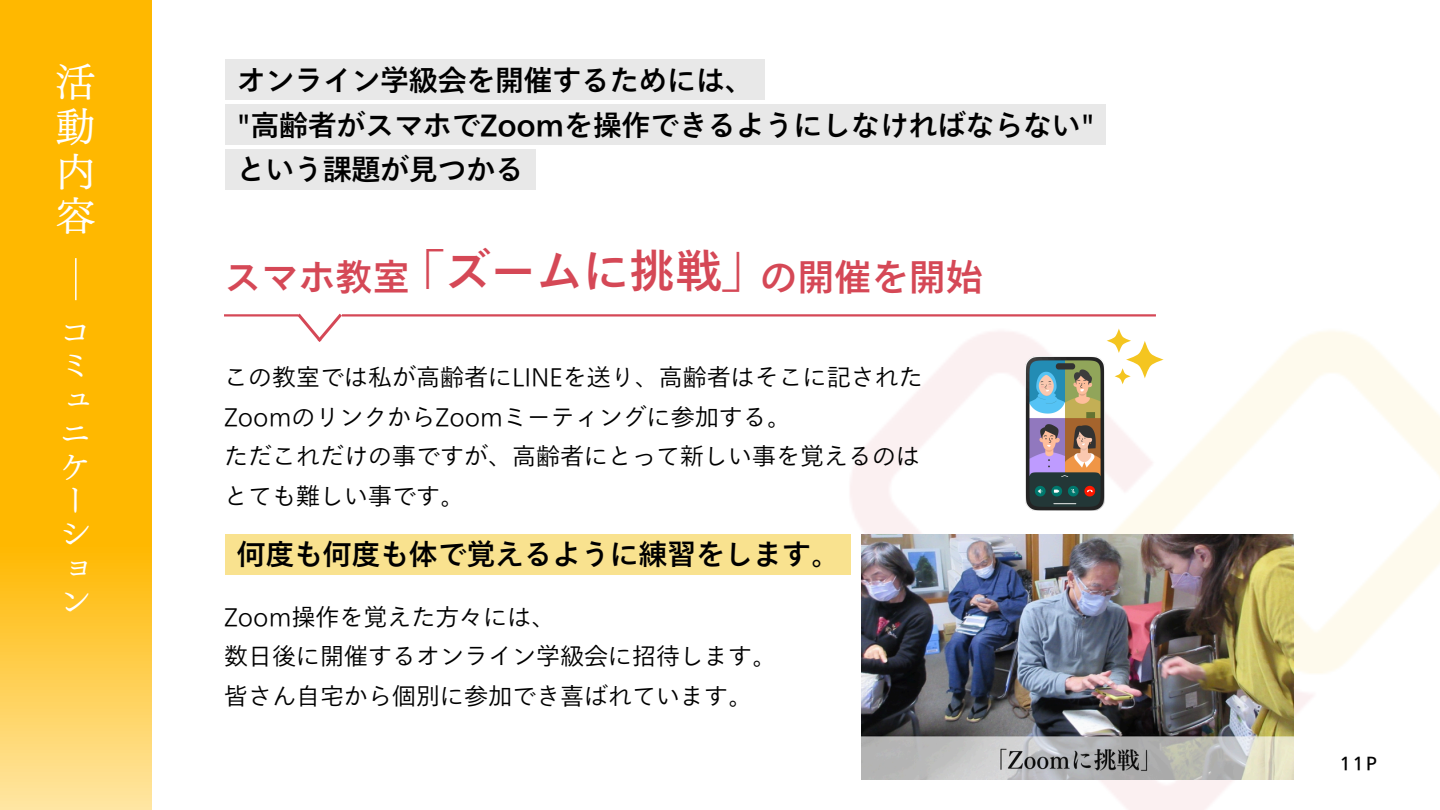
<style>
.page{position:relative;width:1440px;height:810px;background:#fff}
.page>*{position:absolute;margin:0;border:0;box-sizing:border-box;transform-origin:0 0}
.t1{font:500 46.2px "Tazugane Gothic Std N";color:#d54856}
.t2{font:40px/44.9px "Canva UD Mincho Pr 6 N M";color:#fff;text-align:justify}
.t3{font:500 37.2px "Tazugane Gothic Std N";color:#d54856}
.t4{font:32px/33.7px "Canva UD Mincho Pr 6 N M";color:#fff}
.t5{font:500 29px "Tazugane Gothic Std N";letter-spacing:-.01em;color:#000}
.t6{font:300 24px/39.8px "Tazugane Gothic Std N";color:#000}
.t7{font:18px "Tazugane Gothic Std N";color:#000}
</style>
<div class="page">
<svg style="left:0;top:0;width:151px;height:810px;fill:#ffb800"></svg>
<hr style="left:75px;top:258px;width:2px;height:42px;background:#fff">
<img style="left:861px;top:534px;width:433px;height:245px">
<img style="left:1025px;top:356px;width:79px;height:155px">
<svg style="left:1107px;top:328px;width:57px;height:56px"></svg>
<hr style="left:224px;top:314px;width:75px;height:3px;background:#d54856">
<hr style="left:342px;top:314px;width:814px;height:3px;background:#d54856">
<svg style="left:294px;top:313px;width:51px;height:29px"></svg>
<div style="left:225px;top:534px;width:626px;height:41px;background:#f9e28f"></div>
<div style="left:225px;top:59px;width:540px;height:41px;background:#e8e8e8"></div>
<div style="left:225px;top:104px;width:881px;height:41px;background:#e8e8e8"></div>
<div style="left:225px;top:149px;width:310px;height:41px;background:#e8e8e8"></div>
<h3 class="t2" style="left:56px;top:59px;width:41px">活動内容</h3>
<h3 class="t4" style="left:59px;top:315px;width:33px">コミュニケーション</h3>
<h2 class="t5" style="left:237px;top:65px;width:518px">オンライン学級会を開催するためには、</h2>
<h4 class="t5" style="left:237px;top:110px;width:859px">"高齢者がスマホでZoomを操作できるようにしなければならない"</h4>
<h3 class="t5" style="left:237px;top:155px;width:289px">という課題が見つかる</h3>
<p class="t3" style="left:224px;top:259px;width:187px">スマホ教室</p>
<p class="t1" style="left:398px;top:248px;width:371px">「ズームに挑戦」</p>
<p class="t3" style="left:760px;top:259px;width:225px">の開催を開始</p>
<p class="t6" style="left:224px;top:357px;width:700px">この教室では私が高齢者にLINEを送り、高齢者はそこに記された<br>ZoomのリンクからZoomミーティングに参加する。<br>ただこれだけの事ですが、高齢者にとって新しい事を覚えるのはとても難しい事です。</p>
<h2 class="t5" style="left:237px;top:539px;width:605px">何度も何度も体で覚えるように練習をします。</h2>
<h3 class="t6" style="left:224px;top:597px;width:554px">Zoom操作を覚えた方々には、<br>数日後に開催するオンライン学級会に招待します。皆さん自宅から個別に参加でき喜ばれています。</h3>
<h1 class="t7" style="left:1340px;top:754px;width:39px">11P</h1>
</div>
